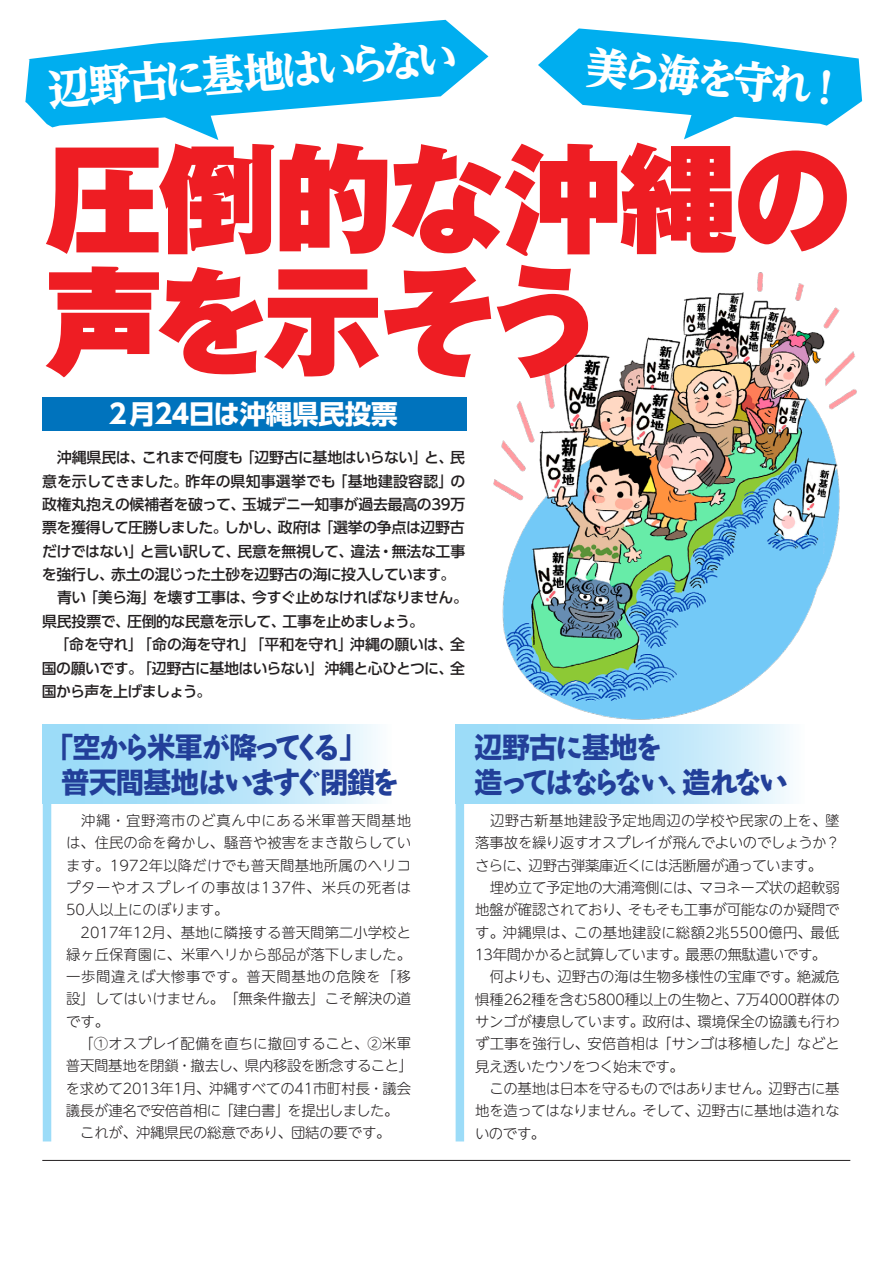
<style>
.page{position:relative;width:893px;height:1263px;background:#fff}
.page>*{position:absolute;margin:0;border:0;box-sizing:border-box;transform-origin:0 0}
.t1{font:900 117.9px/122.2px "Gothic MB101 Pr 6";letter-spacing:-.035em;color:#ee1d23}
.t2{font:800 42.9px "Reim Yfoz Pro";color:#fff}
.t3{font:700 28.35px "Shin Go Pr 6";letter-spacing:-.015em;color:#223f99}
.t4{font:700 28.35px "Bokutoh N Std";letter-spacing:-.185em;color:#223f99}
.t5{font:700 28.35px "Bokutoh N Std";letter-spacing:-.14em;color:#223f99}
.t6{font:700 26.55px "UD Shin Go Pro";letter-spacing:-.02em;color:#fff}
.t7{font:500 14.85px/23.4px "UD Shin Go Pro";letter-spacing:-.03em;color:#231f20}
.t8{font:300 14.4px/22.4px "UD Shin M Go Pro";letter-spacing:-.005em;color:#231f20}
.s1{font-family:"Shin Go Pr 6 De"}
.s2{font-family:"Shin Go Pr 6"}
.s3{font-family:"Bokutoh N Std"}
</style>
<div class="page">
<img style="left:493px;top:272px;width:364px;height:448px">
<svg style="left:464px;top:724px;width:326px;height:79px;background:#b8e5f9"></svg>
<div style="left:456px;top:724px;width:8px;height:417px;background:#9cdcf8"></div>
<svg style="left:51px;top:724px;width:327px;height:79px;background:#b8e5f9"></svg>
<div style="left:42px;top:397px;width:425px;height:34px;background:#0073bd"></div>
<div style="left:43px;top:724px;width:8px;height:417px;background:#9cdcf8"></div>
<svg style="left:25px;top:20px;width:463px;height:120px;fill:#00aeef"></svg>
<svg style="left:538px;top:28px;width:324px;height:111px"></svg>
<hr style="left:42px;top:1160px;width:808px;height:1px;background:#231f20">
<div style="left:384px;top:40px;width:72px;height:40px;background:#00aeef"></div>
<h2 class="t2" style="left:45px;top:55px;width:345px;rotate:-5deg">辺野古に基地はいら</h2>
<h2 class="t2" style="left:589px;top:32px;width:263px;rotate:5deg">美ら海を守れ！</h2>
<h1 class="t1" style="left:45px;top:134px;width:809px">圧倒的な沖縄の声を示そう</h1>
<h3 class="t6" style="left:105px;top:393px;width:295px">２月24日は沖縄県民投票</h3>
<p class="t7" style="left:42px;top:445px;width:427px">　沖縄県民は、これまで何度も「辺野古に基地はいらない」と、民意を示してきました。昨年の県知事選挙でも「基地建設容認」の政権丸抱えの候補者を破って、玉城デニー知事が過去最高の39万票を獲得して圧勝しました。しかし、政府は「選挙の争点は辺野古だけではない」と言い訳して、民意を無視して、違法・無法な工事を強行し、赤土の混じった土砂を辺野古の海に投入しています。　青い「美ら海」を壊す工事は、今すぐ止めなければなりません。県民投票で、圧倒的な民意を示して、工事を止めましょう。<br>　「命を守れ」「命の海を守れ」「平和を守れ」沖縄の願いは、全国の願いです。「辺野古に基地はいらない」沖縄と心ひとつに、全国から声を上げましょう。</p>
<h3 class="t4" style="left:45px;top:727px;width:323px"><span class="s1">「</span><span class="s2">空</span>から<span class="s2">米軍</span>が<span class="s2">降</span>ってくる<span class="s1">」</span></h3>
<h3 class="t3" style="left:62px;top:760px;width:339px">普天間基地<span class="s3">はいますぐ</span>閉鎖<span class="s3">を</span></h3>
<h3 class="t3" style="left:474px;top:725px;width:189px">辺野古<span class="s3">に</span>基地<span class="s3">を</span></h3>
<h3 class="t5" style="left:474px;top:761px;width:315px"><span class="s2">造</span>ってはならない<span class="s1">、</span><span class="s2">造</span>れない</h3>
<p class="t8" style="left:66px;top:808px;width:349px">　沖縄・宜野湾市のど真ん中にある米軍普天間基地は、住民の命を脅かし、騒音や被害をまき散らしています。1972年以降だけでも普天間基地所属のヘリコプターやオスプレイの事故は137件、米兵の死者は<br>50人以上にのぼります。<br>　2017年12月、基地に隣接する普天間第二小学校と緑ヶ丘保育園に、米軍ヘリから部品が落下しました。一歩間違えば大惨事です。普天間基地の危険を「移設」してはいけません。「無条件撤去」こそ解決の道です。<br>　「①オスプレイ配備を直ちに撤回すること、②米軍普天間基地を閉鎖・撤去し、県内移設を断念すること」を求めて2013年1月、沖縄すべての41市町村長・議会議長が連名で安倍首相に「建白書」を提出しました。　これが、沖縄県民の総意であり、団結の要です。</p>
<p class="t8" style="left:475px;top:808px;width:367px">　辺野古新基地建設予定地周辺の学校や民家の上を、墜落事故を繰り返すオスプレイが飛んでよいのでしょうか？さらに、辺野古弾薬庫近くには活断層が通っています。<br>　埋め立て予定地の大浦湾側には、マヨネーズ状の超軟弱地盤が確認されており、そもそも工事が可能なのか疑問です。沖縄県は、この基地建設に総額2兆5500億円、最低<br>13年間かかると試算しています。最悪の無駄遣いです。　何よりも、辺野古の海は生物多様性の宝庫です。絶滅危惧種262種を含む5800種以上の生物と、7万4000群体のサンゴが棲息しています。政府は、環境保全の協議も行わず工事を強行し、安倍首相は「サンゴは移植した」などと見え透いたウソをつく始末です。<br>　この基地は日本を守るものではありません。辺野古に基地を造ってはなりません。そして、辺野古に基地は造れないのです。</p>
</div>
